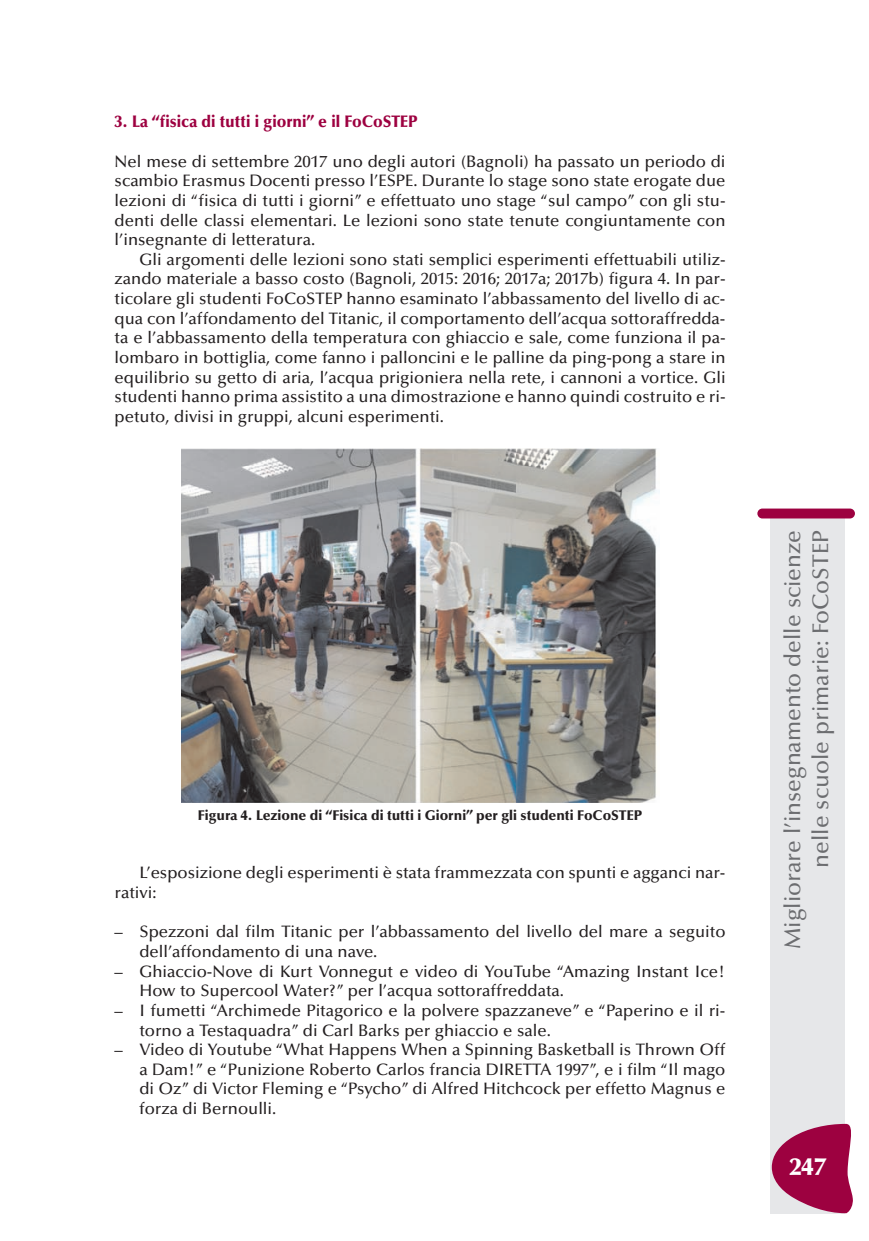
<style>
.page{position:relative;width:869px;height:1241px;background:#fff}
.page>*{position:absolute;margin:0;border:0;box-sizing:border-box;transform-origin:0 0}
.t1{font:900 24.5px "Optima";color:#fff}
.t2{font:500 22.75px/28px "Optima";color:#6c6d70;text-align:right}
.t3{font:500 16.62px/19.6px "Optima";color:#231f20}
.t4{font:900 16.62px "Optima";color:#9d0140;scale:.95 1}
.t5{font:900 14px "Optima";color:#231f20}
</style>
<div class="page">
<img style="left:181px;top:448px;width:476px;height:354px">
<div style="left:770px;top:516px;width:74px;height:697px;background:#e6e7e9"></div>
<div style="left:757px;top:508px;width:97px;height:10px;background:#9d0140;border-radius:5px"></div>
<svg style="left:771px;top:1123px;width:82px;height:89px"></svg>
<p class="t4" style="left:115px;top:114px;width:320px">3. La “fisica di tutti i giorni” e il FoCoSTEP</p>
<p class="t3" style="left:115px;top:153px;width:612px;text-align:justify">Nel mese di settembre 2017 uno degli autori (Bagnoli) ha passato un periodo di scambio Erasmus Docenti presso l’ESPE. Durante lo stage sono state erogate due lezioni di “fisica di tutti i giorni” e effettuato uno stage “sul campo” con gli stu&shy;denti delle classi elementari. Le lezioni sono state tenute congiuntamente con l’insegnante di letteratura.</p>
<p class="t3" style="left:115px;top:251px;width:612px;text-align:justify;text-indent:25px">Gli argomenti delle lezioni sono stati semplici esperimenti effettuabili utiliz&shy;zando materiale a basso costo (Bagnoli, 2015: 2016; 2017a; 2017b) figura 4. In par&shy;ticolare gli studenti FoCoSTEP hanno esaminato l’abbassamento del livello di ac&shy;qua con l’affondamento del Titanic, il comportamento dell’acqua sottoraffredda&shy;ta e l’abbassamento della temperatura con ghiaccio e sale, come funziona il pa&shy;lombaro in bottiglia, come fanno i palloncini e le palline da ping-pong a stare in equilibrio su getto di aria, l’acqua prigioniera nella rete, i cannoni a vortice. Gli studenti hanno prima assistito a una dimostrazione e hanno quindi costruito e ri&shy;petuto, divisi in gruppi, alcuni esperimenti.</p>
<p class="t5" style="left:198px;top:809px;width:446px">Figura 4. Lezione di “Fisica di tutti i Giorni” per gli studenti FoCoSTEP</p>
<p class="t3" style="left:115px;top:864px;width:612px;text-indent:25px">L’esposizione degli esperimenti è stata frammezzata con spunti e agganci nar&shy;rativi:</p>
<p class="t3" style="left:139px;top:923px;width:587px;text-indent:-25px">– Spezzoni dal film Titanic per l’abbassamento del livello del mare a seguito dell’affondamento di una nave.</p>
<p class="t3" style="left:139px;top:962px;width:587px;text-indent:-25px">– Ghiaccio-Nove di Kurt Vonnegut e video di YouTube “Amazing Instant Ice!<br>How to Supercool Water?” per l’acqua sottoraffreddata.</p>
<p class="t3" style="left:139px;top:1001px;width:587px;text-indent:-25px">– I fumetti “Archimede Pitagorico e la polvere spazzaneve” e “Paperino e il ri&shy;torno a Testaquadra” di Carl Barks per ghiaccio e sale.</p>
<p class="t3" style="left:139px;top:1041px;width:587px;text-align:justify;text-indent:-25px">– Video di Youtube “What Happens When a Spinning Basketball is Thrown Off a Dam!” e “Punizione Roberto Carlos francia DIRETTA 1997”, e i film “Il mago di Oz” di Victor Fleming e “Psycho” di Alfred Hitchcock per effetto Magnus e forza di Bernoulli.</p>
<h2 class="t2" style="left:780px;top:949px;width:420px;rotate:-90deg">Migliorare l’insegnamento delle scienze nelle scuole primarie: FoCoSTEP</h2>
<h1 class="t1" style="left:789px;top:1156px;width:38px">247</h1>
</div>
